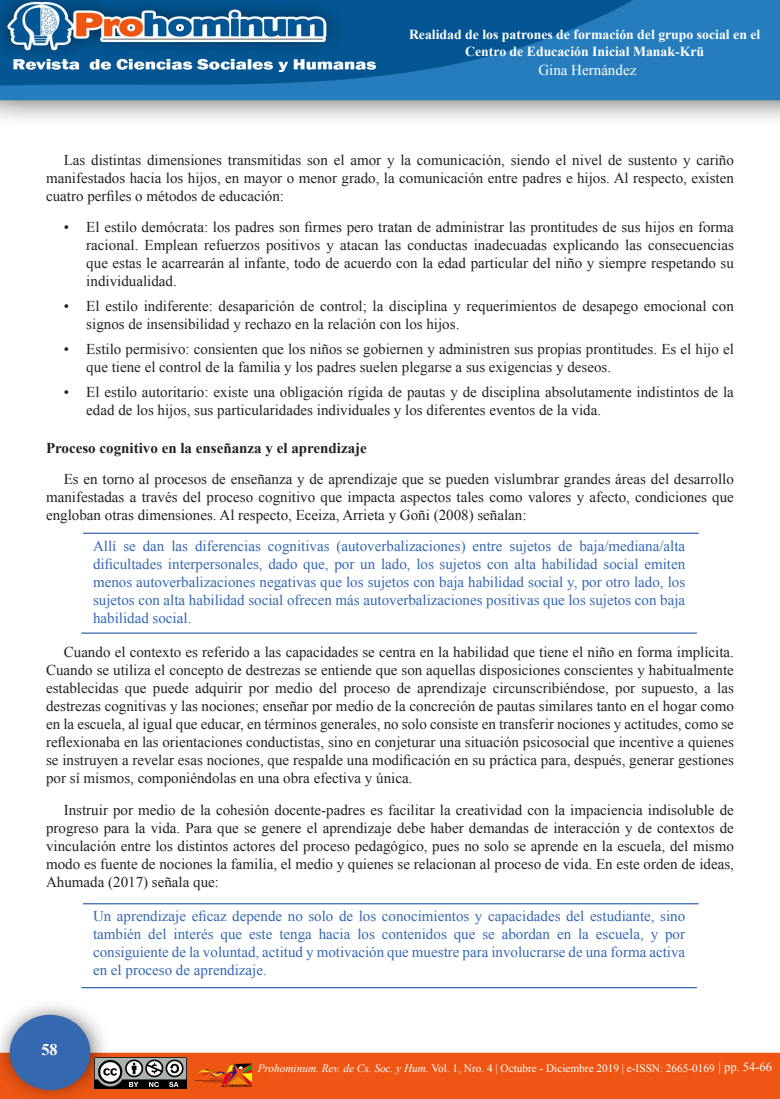
<style>
.page{position:relative;width:780px;height:1099px;background:#fff}
.page>*{position:absolute;margin:0;border:0;box-sizing:border-box;transform-origin:0 0}
.t1{font:700 16.25px "Times New Roman";color:#fff}
.t2{font:15px/18px "Times New Roman";color:#231f20;text-align:justify}
.t3{font:15px/18px "Times New Roman";color:#3468b1;text-align:justify}
.t4{font:700 15px "Times New Roman";color:#231f20}
.t5{font:15px "Times New Roman";color:#fff}
.t6{font:700 13.75px "Times New Roman";color:#fff}
.t7{font:12.5px "Times New Roman";color:#fff}
.t8{font:11.25px "Times New Roman";color:#fff}
.s1{font-style:italic}
</style>
<div class="page">
<img style="left:0;top:0;width:780px;height:120px">
<img style="left:0;top:988px;width:780px;height:110px">
<div style="left:10px;top:1015px;width:80px;height:74px;background:#3468b1;border-radius:50%"></div>
<div style="left:10px;top:1014px;width:80px;height:76px;border:1px solid #3468b1;border-radius:50%"></div>
<img style="left:95px;top:1057px;width:91px;height:31px">
<img style="left:192px;top:1062px;width:59px;height:25px">
<hr style="left:83px;top:532px;width:615px;height:2px;background:#3468b1">
<hr style="left:81px;top:632px;width:616px;height:1px;background:#3468b1">
<hr style="left:83px;top:903px;width:615px;height:1px;background:#3468b1">
<hr style="left:81px;top:986px;width:616px;height:2px;background:#3468b1">
<p class="t6" style="left:409px;top:25px;width:353px">Realidad de los patrones de formación del grupo social en el</p>
<p class="t6" style="left:465px;top:42px;width:240px">Centro de Educación Inicial Manak-Krü</p>
<p class="t5" style="left:538px;top:60px;width:99px">Gina Hernández</p>
<p class="t2" style="left:46px;top:150px;width:689px;text-indent:18px">Las distintas dimensiones transmitidas son el amor y la comunicación, siendo el nivel de sustento y cariño manifestados hacia los hijos, en mayor o menor grado, la comunicación entre padres e hijos. Al respecto, existen cuatro perfiles o métodos de educación:</p>
<p class="t2" style="left:86px;top:218px;width:649px;text-indent:-22px">• El estilo demócrata: los padres son firmes pero tratan de administrar las prontitudes de sus hijos en forma racional. Emplean refuerzos positivos y atacan las conductas inadecuadas explicando las consecuencias que estas le acarrearán al infante, todo de acuerdo con la edad particular del niño y siempre respetando su individualidad.</p>
<p class="t2" style="left:86px;top:297px;width:649px;text-indent:-22px">• El estilo indiferente: desaparición de control; la disciplina y requerimientos de desapego emocional con signos de insensibilidad y rechazo en la relación con los hijos.</p>
<p class="t2" style="left:86px;top:340px;width:649px;text-indent:-22px">• Estilo permisivo: consienten que los niños se gobiernen y administren sus propias prontitudes. Es el hijo el que tiene el control de la familia y los padres suelen plegarse a sus exigencias y deseos.</p>
<p class="t2" style="left:86px;top:383px;width:649px;text-indent:-22px">• El estilo autoritario: existe una obligación rígida de pautas y de disciplina absolutamente indistintos de la edad de los hijos, sus particularidades individuales y los diferentes eventos de la vida.</p>
<p class="t4" style="left:46px;top:437px;width:322px">Proceso cognitivo en la enseñanza y el aprendizaje</p>
<p class="t2" style="left:46px;top:469px;width:689px;text-indent:18px">Es en torno al procesos de enseñanza y de aprendizaje que se pueden vislumbrar grandes áreas del desarrollo manifestadas a través del proceso cognitivo que impacta aspectos tales como valores y afecto, condiciones que engloban otras dimensiones. Al respecto, Eceiza, Arrieta y Goñi (2008) señalan:</p>
<p class="t3" style="left:93px;top:536px;width:593px">Allí se dan las diferencias cognitivas (autoverbalizaciones) entre sujetos de baja/mediana/alta dificultades interpersonales, dado que, por un lado, los sujetos con alta habilidad social emiten menos autoverbalizaciones negativas que los sujetos con baja habilidad social y, por otro lado, los sujetos con alta habilidad social ofrecen más autoverbalizaciones positivas que los sujetos con baja habilidad social.</p>
<p class="t2" style="left:46px;top:643px;width:689px;text-indent:18px">Cuando el contexto es referido a las capacidades se centra en la habilidad que tiene el niño en forma implícita.<br>Cuando se utiliza el concepto de destrezas se entiende que son aquellas disposiciones conscientes y habitualmente establecidas que puede adquirir por medio del proceso de aprendizaje circunscribiéndose, por supuesto, a las destrezas cognitivas y las nociones; enseñar por medio de la concreción de pautas similares tanto en el hogar como en la escuela, al igual que educar, en términos generales, no solo consiste en transferir nociones y actitudes, como se reflexionaba en las orientaciones conductistas, sino en conjeturar una situación psicosocial que incentive a quienes se instruyen a revelar esas nociones, que respalde una modificación en su práctica para, después, generar gestiones por sí mismos, componiéndolas en una obra efectiva y única.</p>
<p class="t2" style="left:46px;top:800px;width:689px;text-indent:18px">Instruir por medio de la cohesión docente-padres es facilitar la creatividad con la impaciencia indisoluble de progreso para la vida. Para que se genere el aprendizaje debe haber demandas de interacción y de contextos de vinculación entre los distintos actores del proceso pedagógico, pues no solo se aprende en la escuela, del mismo modo es fuente de nociones la familia, el medio y quienes se relacionan al proceso de vida. En este orden de ideas, Ahumada (2017) señala que:</p>
<p class="t3" style="left:93px;top:907px;width:593px">Un aprendizaje eficaz depende no solo de los conocimientos y capacidades del estudiante, sino también del interés que este tenga hacia los contenidos que se abordan en la escuela, y por consiguiente de la voluntad, actitud y motivación que muestre para involucrarse de una forma activa en el proceso de aprendizaje.</p>
<p class="t1" style="left:41px;top:1037px;width:18px">58</p>
<p class="t7" style="left:718px;top:1058px;width:55px">| pp. 54-66</p>
<p class="t8" style="left:258px;top:1060px;width:458px"><span class="s1">Prohominum. Rev. de Cs. Soc. y Hum.</span> Vol. 1, Nro. 4 | Octubre - Diciembre 2019 | e-ISSN: 2665-0169</p>
</div>
